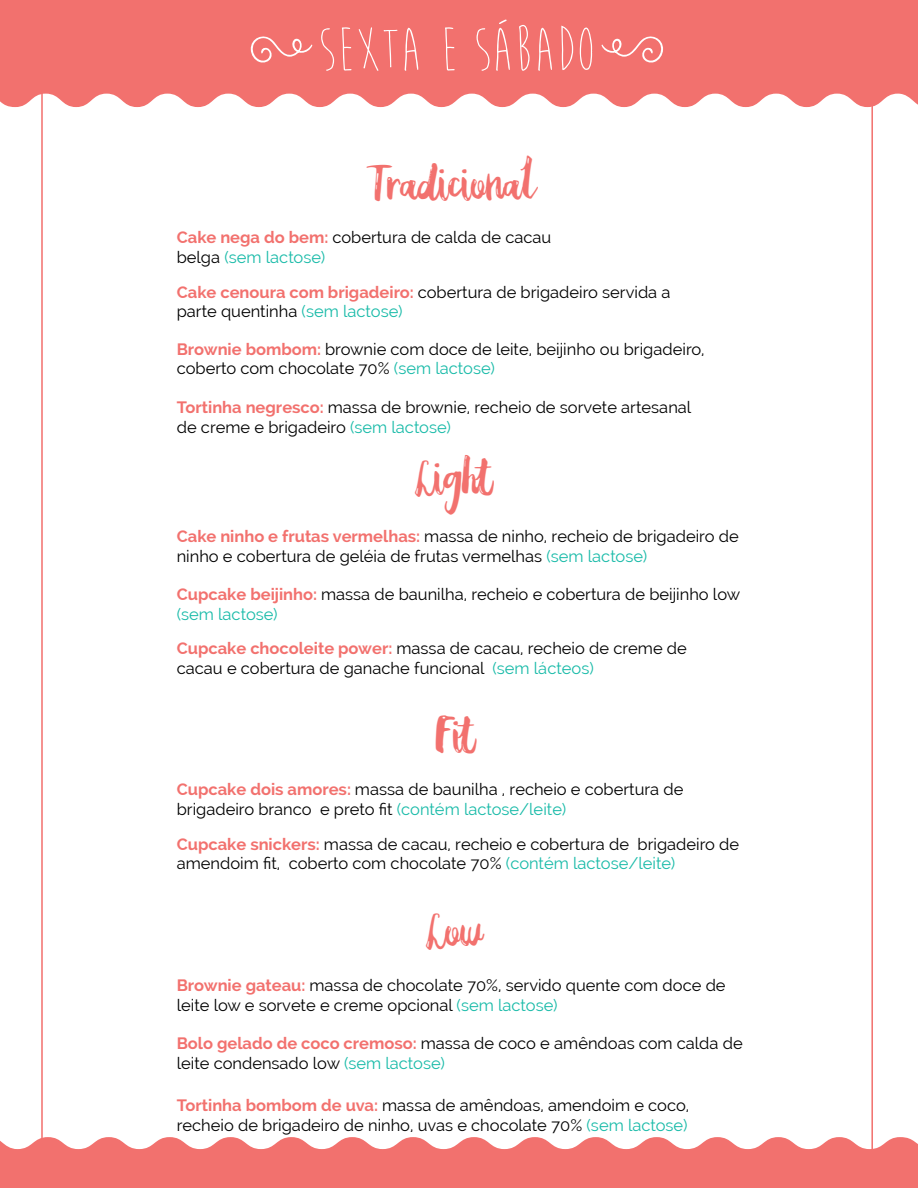
<style>
.page{position:relative;width:918px;height:1188px;background:#fff}
.page>*{position:absolute;margin:0;border:0;box-sizing:border-box;transform-origin:0 0}
.t1{font:64.5px "Moon Flower";color:#fff}
.t2{font:46.5px "Paula Paulina";color:#f2716e}
.t3{font:16.5px/19.8px "Raleway";color:#000001}
.s1{font-weight:700;color:#f2716e}
.s2{color:#1abba9}
</style>
<div class="page">
<svg style="left:0;top:0;width:918px;height:111px;background:#f37f7c"></svg>
<svg style="left:0;top:1134px;width:918px;height:54px;fill:#f2716e"></svg>
<svg style="left:250px;top:32px;width:63px;height:31px;background:#f38582"></svg>
<svg style="left:601px;top:32px;width:63px;height:31px;background:#f38482"></svg>
<h1 class="t1" style="left:319px;top:17px;width:279px">SEXTA E SÁBADO</h1>
<h2 class="t2" style="left:375px;top:155px;width:164px">Tradicional</h2>
<p class="t3" style="left:177px;top:228px;width:376px"><span class="s1">Cake nega do bem:</span> cobertura de calda de cacau belga <span class="s2">(sem lactose)</span></p>
<p class="t3" style="left:177px;top:282px;width:495px"><span class="s1">Cake cenoura com brigadeiro:</span> cobertura de brigadeiro servida a parte quentinha <span class="s2">(sem lactose)</span></p>
<p class="t3" style="left:177px;top:339px;width:529px"><span class="s1">Brownie bombom:</span> brownie com doce de leite, beijinho ou brigadeiro, coberto com chocolate 70% <span class="s2">(sem lactose)</span></p>
<p class="t3" style="left:177px;top:397px;width:516px"><span class="s1">Tortinha negresco:</span> massa de brownie, recheio de sorvete artesanal de creme e brigadeiro <span class="s2">(sem lactose)</span></p>
<h2 class="t2" style="left:419px;top:449px;width:76px">Light</h2>
<p class="t3" style="left:177px;top:527px;width:563px"><span class="s1">Cake ninho e frutas vermelhas:</span> massa de ninho, recheio de brigadeiro de ninho e cobertura de geléia de frutas vermelhas <span class="s2">(sem lactose)</span></p>
<p class="t3" style="left:177px;top:584px;width:565px"><span class="s1">Cupcake beijinho:</span> massa de baunilha, recheio e cobertura de beijinho low <span class="s2">(sem lactose)</span></p>
<p class="t3" style="left:177px;top:639px;width:512px"><span class="s1">Cupcake chocoleite power:</span> massa de cacau, recheio de creme de cacau e cobertura de ganache funcional <span class="s2">(sem lácteos)</span></p>
<h2 class="t2" style="left:437px;top:707px;width:41px">Fit</h2>
<p class="t3" style="left:177px;top:780px;width:508px"><span class="s1">Cupcake dois amores:</span> massa de baunilha , recheio e cobertura de brigadeiro branco e preto fit <span class="s2">(contém lactose/leite)</span></p>
<p class="t3" style="left:177px;top:834px;width:564px"><span class="s1">Cupcake snickers:</span> massa de cacau, recheio e cobertura de brigadeiro de amendoim fit, coberto com chocolate 70% <span class="s2">(contém lactose/leite)</span></p>
<h2 class="t2" style="left:430px;top:902px;width:56px">Low</h2>
<p class="t3" style="left:177px;top:975px;width:550px"><span class="s1">Brownie gateau:</span> massa de chocolate 70%, servido quente com doce de leite low e sorvete e creme opcional <span class="s2">(sem lactose)</span></p>
<p class="t3" style="left:177px;top:1033px;width:568px"><span class="s1">Bolo gelado de coco cremoso:</span> massa de coco e amêndoas com calda de leite condensado low <span class="s2">(sem lactose)</span></p>
<p class="t3" style="left:177px;top:1095px;width:514px"><span class="s1">Tortinha bombom de uva:</span> massa de amêndoas, amendoim e coco, recheio de brigadeiro de ninho, uvas e chocolate 70% <span class="s2">(sem lactose)</span></p>
</div>
